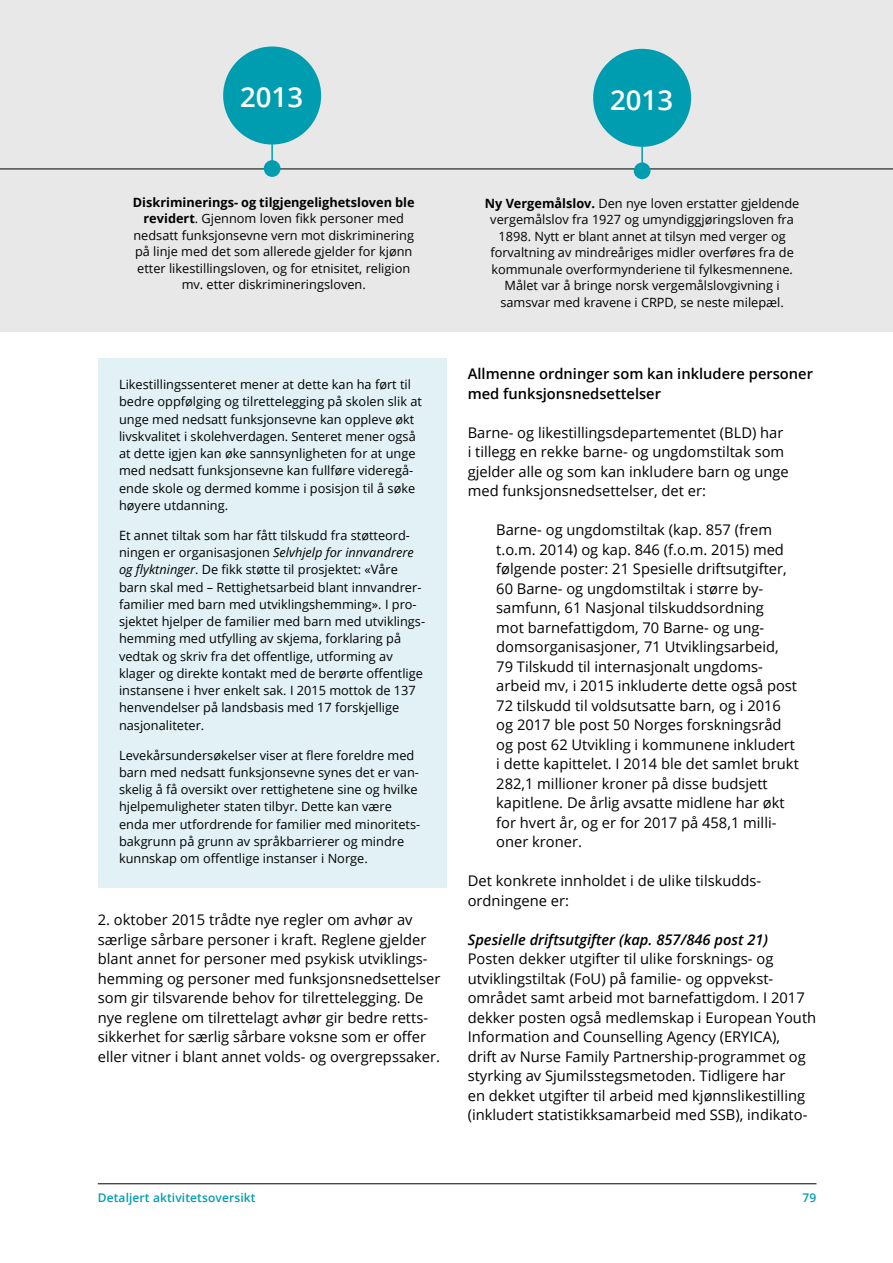
<style>
.page{position:relative;width:893px;height:1263px;background:#fff}
.page>*{position:absolute;margin:0;border:0;box-sizing:border-box;transform-origin:0 0}
.t1{font:600 27.6px "Open Sans";color:#fff}
.brød{font:14.7px/19.5px "Open Sans";color:#000}
.brød_innrykk{font:14.7px/19.5px "Open Sans";color:#000}
.t2{font:600 14.7px/19.5px "Open Sans";color:#000}
.t3{font:italic 600 14.7px "Open Sans";color:#000}
.Faktaboks_tekst{font:12.75px/17.2px "Open Sans";color:#000;text-align:center}
.Faktaboks_tekst_sist{font:12.75px/17.2px "Open Sans";color:#000}
.t4{font:600 12px "Open Sans";letter-spacing:.01em;color:#009db1}
.s1{font-weight:700}
.s2{font-style:italic}
</style>
<div class="page">
<div style="left:0;top:0;width:893px;height:332px;background:#e8e8e8"></div>
<hr style="left:0;top:169px;width:893px;height:1px;background:#000">
<hr style="left:98px;top:1183px;width:718px;height:1px;background:#000">
<div style="left:223px;top:47px;width:98px;height:98px;background:#009db1;border-radius:50%"></div>
<div style="left:264px;top:160px;width:16px;height:17px;background:#009db1;border-radius:50%"></div>
<hr style="left:271px;top:87px;width:2px;height:79px;background:#009db1">
<div style="left:593px;top:49px;width:98px;height:98px;background:#009db1;border-radius:50%"></div>
<div style="left:634px;top:162px;width:16px;height:17px;background:#009db1;border-radius:50%"></div>
<hr style="left:641px;top:89px;width:2px;height:79px;background:#009db1">
<div style="left:98px;top:358px;width:348px;height:176px;background:#e1f1f5"></div>
<div style="left:98px;top:509px;width:348px;height:245px;background:#e1f1f5"></div>
<div style="left:98px;top:729px;width:348px;height:158px;background:#e1f1f5"></div>
<h1 class="t1" style="left:240px;top:78px;width:64px">2013</h1>
<h1 class="t1" style="left:610px;top:81px;width:64px">2013</h1>
<p class="Faktaboks_tekst" style="left:133px;top:194px;width:283px;line-height:16.5px"><span class="s1">Diskriminerings- og tilgjengelighetsloven ble revidert</span>. Gjennom loven fikk personer med nedsatt funksjonsevne vern mot diskriminering på linje med det som allerede gjelder for kjønn etter likestillingsloven, og for etnisitet, religion mv. etter diskrimineringsloven.</p>
<p class="Faktaboks_tekst" style="left:119px;top:375px;width:304px;text-align:left">Likestillingssenteret mener at dette kan ha ført til bedre oppfølging og tilrettelegging på skolen slik at unge med nedsatt funksjonsevne kan oppleve økt livskvalitet i skolehverdagen. Senteret mener også at dette igjen kan øke sannsynligheten for at unge med nedsatt funksjonsevne kan fullføre videregå&shy;ende skole og dermed komme i posisjon til å søke høyere utdanning.</p>
<p class="Faktaboks_tekst" style="left:119px;top:526px;width:308px;text-align:left">Et annet tiltak som har fått tilskudd fra støtteord&shy;ningen er organisasjonen <span class="s2">Selvhjelp for innvandrere og flyktninger</span>. De fikk støtte til prosjektet: «Våre barn skal med – Rettighetsarbeid blant innvandrer&shy;familier med barn med utviklingshemming». I pro&shy;sjektet hjelper de familier med barn med utviklings&shy;hemming med utfylling av skjema, forklaring på vedtak og skriv fra det offentlige, utforming av klager og direkte kontakt med de berørte offentlige instansene i hver enkelt sak. I 2015 mottok de 137 henvendelser på landsbasis med 17 forskjellige nasjonaliteter.</p>
<p class="Faktaboks_tekst_sist" style="left:119px;top:746px;width:303px">Levekårsundersøkelser viser at flere foreldre med barn med nedsatt funksjonsevne synes det er van&shy;skelig å få oversikt over rettighetene sine og hvilke hjelpemuligheter staten tilbyr. Dette kan være enda mer utfordrende for familier med minoritets&shy;bakgrunn på grunn av språkbarrierer og mindre kunnskap om offentlige instanser i Norge.</p>
<p class="brød" style="left:98px;top:910px;width:344px">2. oktober 2015 trådte nye regler om avhør av særlige sårbare personer i kraft. Reglene gjelder blant annet for personer med psykisk utviklings&shy;hemming og personer med funksjonsnedsettelser som gir tilsvarende behov for tilrettelegging. De nye reglene om tilrettelagt avhør gir bedre retts&shy;sikkerhet for særlig sårbare voksne som er offer eller vitner i blant annet volds- og overgrepssaker.</p>
<p class="Faktaboks_tekst" style="left:485px;top:194px;width:316px;line-height:16.5px"><span class="s1">Ny Vergemålslov.</span> Den nye loven erstatter gjeldende vergemålslov fra 1927 og umyndiggjøringsloven fra 1898. Nytt er blant annet at tilsyn med verger og forvaltning av mindreåriges midler overføres fra de kommunale overformynderiene til fylkesmennene.<br>Målet var å bringe norsk vergemålslovgivning i samsvar med kravene i CRPD, se neste milepæl.</p>
<h4 class="t2" style="left:468px;top:364px;width:347px">Allmenne ordninger som kan inkludere personer med funksjonsnedsettelser</h4>
<p class="brød" style="left:468px;top:422px;width:323px">Barne- og likestillingsdepartementet (BLD) har i tillegg en rekke barne- og ungdomstiltak som gjelder alle og som kan inkludere barn og unge med funksjonsnedsettelser, det er:</p>
<p class="brød_innrykk" style="left:496px;top:520px;width:304px">Barne- og ungdomstiltak (kap. 857 (frem t.o.m. 2014) og kap. 846 (f.o.m. 2015) med følgende poster: 21 Spesielle driftsutgifter, 60 Barne- og ungdomstiltak i større by-- samfunn, 61 Nasjonal tilskuddsordning<br>mot barnefattigdom, 70 Barne- og ung&shy;domsorganisasjoner, 71 Utviklingsarbeid, 79 Tilskudd til internasjonalt ungdoms&shy;arbeid mv, i 2015 inkluderte dette også post 72 tilskudd til voldsutsatte barn, og i 2016 og 2017 ble post 50 Norges forskningsråd og post 62 Utvikling i kommunene inkludert i dette kapittelet. I 2014 ble det samlet brukt 282,1 millioner kroner på disse budsjett kapitlene. De årlig avsatte midlene har økt for hvert år, og er for 2017 på 458,1 milli&shy;oner kroner.</p>
<p class="brød" style="left:468px;top:871px;width:294px">Det konkrete innholdet i de ulike tilskudds&shy;ordningene er:</p>
<h5 class="t3" style="left:468px;top:929px;width:302px">Spesielle driftsutgifter (kap. 857/846 post 21)</h5>
<p class="brød" style="left:468px;top:949px;width:350px">Posten dekker utgifter til ulike forsknings- og utviklingstiltak (FoU) på familie- og oppvekst&shy;området samt arbeid mot barnefattigdom. I 2017 dekker posten også medlemskap i European Youth Information and Counselling Agency (ERYICA),<br>drift av Nurse Family Partnership-programmet og styrking av Sjumilsstegsmetoden. Tidligere har<br>en dekket utgifter til arbeid med kjønnslikestilling (inkludert statistikksamarbeid med SSB), indikato-</p>
<p class="t4" style="left:98px;top:1190px;width:159px">Detaljert aktivitetsoversikt</p>
<p class="t4" style="left:803px;top:1190px;width:15px">79</p>
</div>
